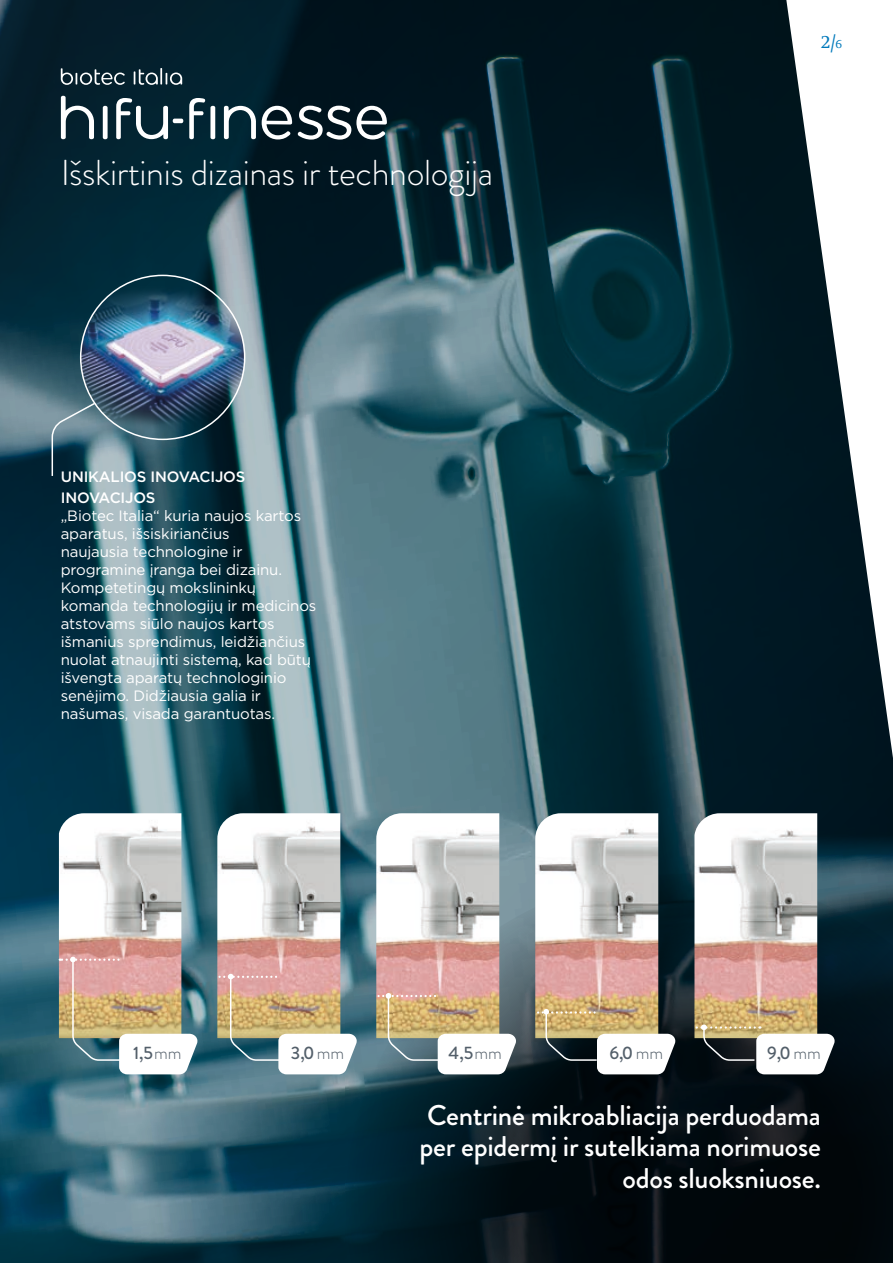
<style>
.page{position:relative;width:893px;height:1263px;background:#fff}
.page>*{position:absolute;margin:0;border:0;box-sizing:border-box;transform-origin:0 0}
.t1{font:300 36px "Brandon Grotesque";letter-spacing:-.01em;color:#fff}
.t2{font:500 28.5px "Brandon Grotesque";letter-spacing:-.01em;color:#fff}
.t3{font:500 18px "Brandon Grotesque";color:#535f6a}
.t4{font:300 18px "Swift";color:#0079bb}
.t5{font:15px/18px "Gotham";letter-spacing:-.01em;color:#fff}
.t6{font:500 15px "Gotham";letter-spacing:-.01em;color:#fff}
.s1{font-size:12px}
.s2{font-weight:300}
</style>
<div class="page">
<img style="left:0;top:0;width:893px;height:1263px">
<svg style="left:786px;top:0;width:107px;height:758px"></svg>
<svg style="left:51px;top:401px;width:46px;height:76px"></svg>
<img style="left:81px;top:278px;width:164px;height:161px">
<svg style="left:346px;top:874px;width:547px;height:389px"></svg>
<svg style="left:61px;top:68px;width:121px;height:17px"></svg>
<svg style="left:61px;top:96px;width:326px;height:44px"></svg>
<img style="left:694px;top:813px;width:123px;height:144px">
<img style="left:59px;top:813px;width:122px;height:225px">
<img style="left:217px;top:813px;width:123px;height:144px">
<img style="left:376px;top:813px;width:123px;height:144px">
<img style="left:535px;top:813px;width:123px;height:144px">
<img style="left:60px;top:957px;width:776px;height:117px">
<p class="t1" style="left:61px;top:148px;width:434px">Išskirtinis dizainas ir technologija</p>
<p class="t6" style="left:61px;top:467px;width:186px">UNIKALIOS INOVACIJOS</p>
<p class="t6" style="left:61px;top:488px;width:96px">INOVACIJOS</p>
<p class="t5" style="left:61px;top:507px;width:242px">„Biotec Italia“ kuria naujos kartos aparatus, išsiskiriančius</p>
<p class="t5" style="left:61px;top:543px;width:183px">naujausia technologine ir</p>
<p class="t5" style="left:61px;top:561px;width:223px">programine įranga bei dizainu.<br>Kompetetingų mokslininkų</p>
<p class="t5" style="left:61px;top:597px;width:257px">komanda technologijų ir medicinos</p>
<p class="t5" style="left:61px;top:615px;width:252px">atstovams siūlo naujos kartos išmanius sprendimus, leidžiančius nuolat atnaujinti sistemą, kad būtų išvengta aparatų technologinio</p>
<p class="t5" style="left:61px;top:687px;width:216px">senėjimo. Didžiausia galia ir našumas, visada garantuotas.</p>
<p class="t4" style="left:821px;top:31px;width:23px">2/<span class="s1">6</span></p>
<p class="t3" style="left:133px;top:1040px;width:50px">1,5 <span class="s2">mm</span></p>
<p class="t3" style="left:291px;top:1040px;width:55px">3,0 <span class="s2">mm</span></p>
<p class="t3" style="left:449px;top:1040px;width:55px">4,5 <span class="s2">mm</span></p>
<p class="t3" style="left:609px;top:1040px;width:55px">6,0 <span class="s2">mm</span></p>
<p class="t3" style="left:767px;top:1040px;width:55px">9,0 <span class="s2">mm</span></p>
<p class="t2" style="left:427px;top:1095px;width:395px">Centrinė mikroabliacija perduodama</p>
<p class="t2" style="left:420px;top:1126px;width:403px">per epidermį ir sutelkiama norimuose</p>
<p class="t2" style="left:622px;top:1158px;width:200px">odos sluoksniuose.</p>
</div>
